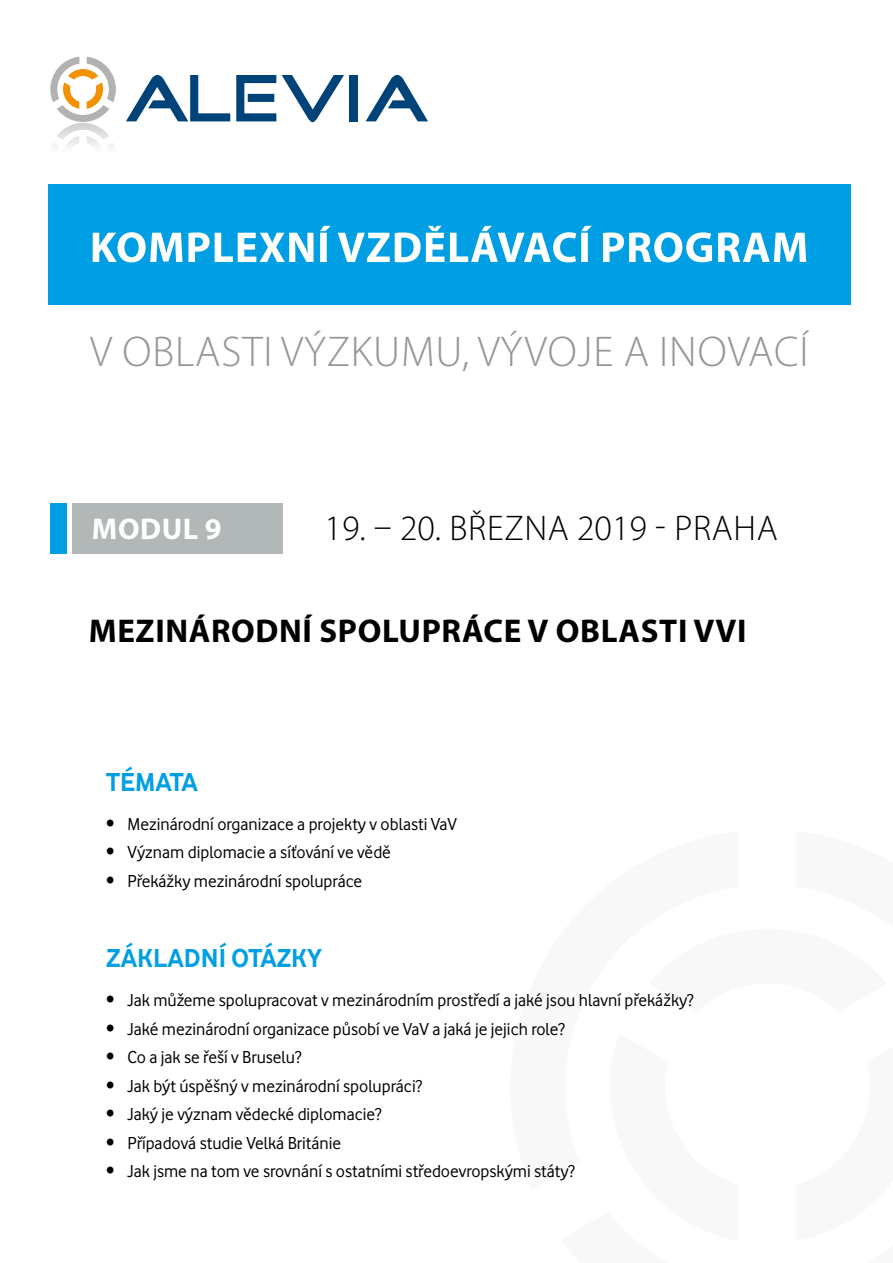
<style>
.page{position:relative;width:893px;height:1263px;background:#fff}
.page>*{position:absolute;margin:0;border:0;box-sizing:border-box;transform-origin:0 0}
.t1{font:300 43.2px "Myriad Pro";letter-spacing:.02em;color:#939896}
.t2{font:300 35.85px "Myriad Pro";letter-spacing:.02em;color:#000}
.t3{font:700 33px "Myriad Pro";letter-spacing:.02em;color:#000}
.t4{font:700 30.15px "Myriad Pro";letter-spacing:.02em;color:#fff}
.t5{font:700 27px "Vodafone Rg";color:#009fe3}
.t6{font:18px "Vodafone Rg";color:#000}
</style>
<div class="page">
<div style="left:72px;top:503px;width:210px;height:50px;background:#b2b8b7"></div>
<div style="left:50px;top:503px;width:17px;height:50px;background:#009fe3"></div>
<div style="left:48px;top:184px;width:803px;height:120px;background:#009fe3"></div>
<svg style="left:93px;top:226px;width:713px;height:36px"></svg>
<svg style="left:126px;top:75px;width:104px;height:46px"></svg>
<svg style="left:236px;top:75px;width:40px;height:46px"></svg>
<svg style="left:282px;top:75px;width:62px;height:47px"></svg>
<div style="left:349px;top:75px;width:8px;height:46px;background:#004379"></div>
<svg style="left:366px;top:75px;width:62px;height:46px"></svg>
<svg style="left:50px;top:57px;width:66px;height:90px"></svg>
<h1 class="t1" style="left:90px;top:327px;width:720px">V OBLASTI VÝZKUMU, VÝVOJE A INOVACÍ</h1>
<h3 class="t4" style="left:92px;top:512px;width:131px">MODUL 9</h3>
<h2 class="t2" style="left:325px;top:509px;width:455px">19. – 20. BŘEZNA 2019 - PRAHA</h2>
<h3 class="t3" style="left:89px;top:612px;width:659px">MEZINÁRODNÍ SPOLUPRÁCE V OBLASTI VVI</h3>
<h3 class="t5" style="left:106px;top:766px;width:93px">TÉMATA</h3>
<p class="t6" style="left:106px;top:813px;width:352px">• Mezinárodní organizace a projekty v oblasti VaV</p>
<p class="t6" style="left:106px;top:842px;width:286px">• Význam diplomacie a síťování ve vědě</p>
<p class="t6" style="left:106px;top:870px;width:257px">• Překážky mezinárodní spolupráce</p>
<h3 class="t5" style="left:106px;top:943px;width:217px">ZÁKLADNÍ OTÁZKY</h3>
<p class="t6" style="left:106px;top:990px;width:589px">• Jak můžeme spolupracovat v mezinárodním prostředí a jaké jsou hlavní překážky?</p>
<p class="t6" style="left:106px;top:1019px;width:460px">• Jaké mezinárodní organizace působí ve VaV a jaká je jejich role?</p>
<p class="t6" style="left:106px;top:1047px;width:197px">• Co a jak se řeší v Bruselu?</p>
<p class="t6" style="left:106px;top:1076px;width:317px">• Jak být úspěšný v mezinárodní spolupráci?</p>
<p class="t6" style="left:106px;top:1104px;width:277px">• Jaký je význam vědecké diplomacie?</p>
<p class="t6" style="left:106px;top:1133px;width:236px">• Případová studie Velká Británie</p>
<p class="t6" style="left:106px;top:1161px;width:470px">• Jak jsme na tom ve srovnání s ostatními středoevropskými státy?</p>
</div>
